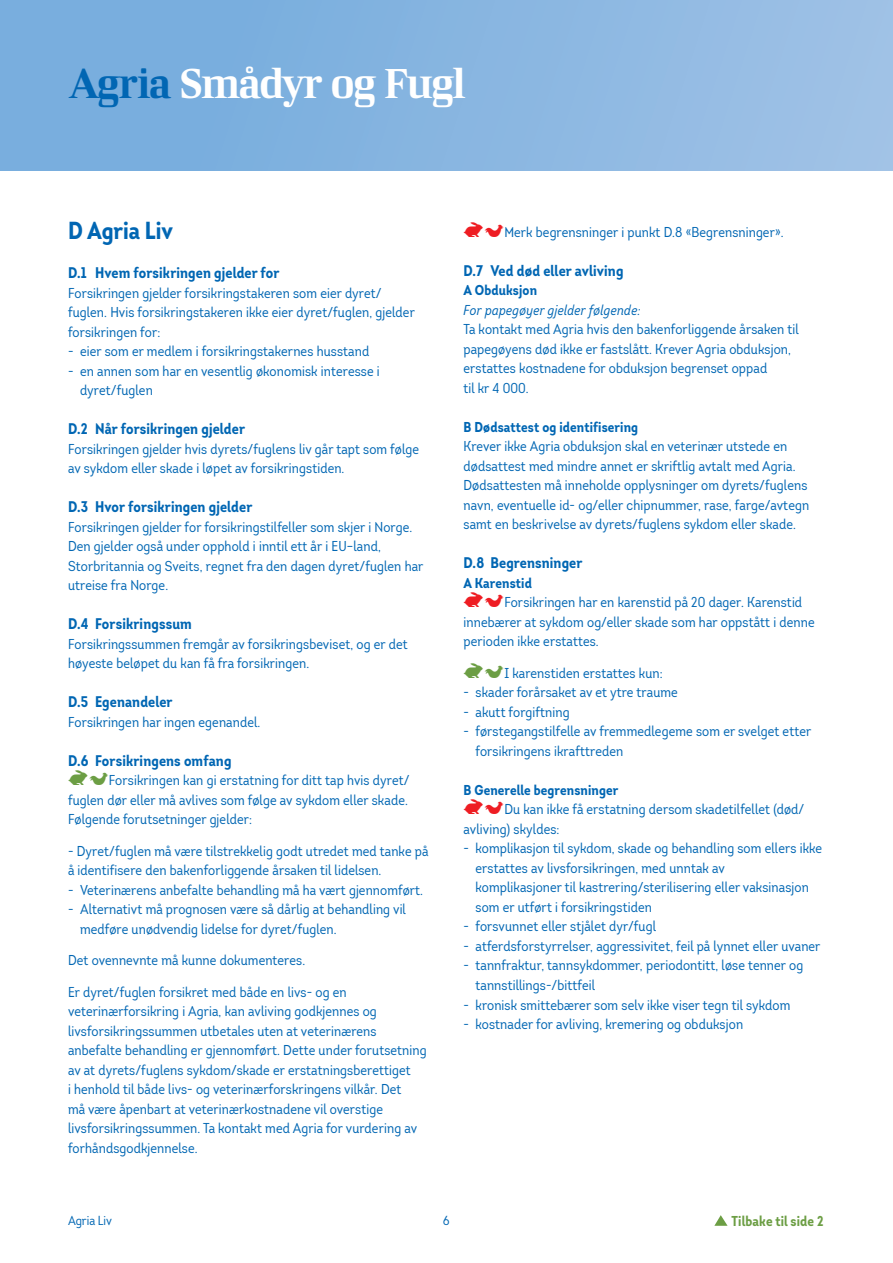
<style>
.page{position:relative;width:893px;height:1263px;background:#fff}
.page>*{position:absolute;margin:0;border:0;box-sizing:border-box;transform-origin:0 0}
.t1{font:42px "LF Rubrik 2";letter-spacing:-.04em;color:#fff}
.t2{font:700 24px "Intro Cond";color:#0166b3}
.t3{font:700 15px "Intro Cond";letter-spacing:.01em;color:#0166b3}
.t4{font:13.95px/19.5px "Intro Cond";letter-spacing:.01em;color:#0166b3}
.t5{font:700 13.95px "Intro Cond";letter-spacing:.01em;color:#0166b3}
.t6{font:italic 13.95px "Intro Cond";letter-spacing:.02em;color:#0166b3}
.t7{font:700 13.95px "Intro Cond";letter-spacing:.01em;color:#6c9e44}
.t8{font:12.75px "Intro Cond";color:#0166b3}
.s1{color:#0166b3}
.s2{font-family:"Djuranfanger";font-size:21px;color:#6c9e44}
.s3{font-family:"Djuranfanger";font-size:21px;color:#ee1d23}
.s4{font-weight:700}
</style>
<div class="page">
<div style="left:0;top:0;width:893px;height:170px;background:linear-gradient(to right,#72aadc,#9ec1e5)"></div>
<svg style="left:714px;top:1215px;width:14px;height:11px"></svg>
<h1 class="t1" style="left:68px;top:58px;width:400px"><span class="s1">Agria</span> Smådyr og Fugl</h1>
<h2 class="t2" style="left:68px;top:215px;width:106px">D Agria Liv</h2>
<p class="t3" style="left:68px;top:263px;width:213px">D.1 Hvem forsikringen gjelder for</p>
<p class="t4" style="left:68px;top:283px;width:348px">Forsikringen gjelder forsikringstakeren som eier dyret/ fuglen. Hvis forsikringstakeren ikke eier dyret/fuglen, gjelder forsikringen for:</p>
<p class="t4" style="left:68px;top:341px;width:303px">- eier som er medlem i forsikringstakernes husstand</p>
<p class="t4" style="left:80px;top:361px;width:301px;text-indent:-12px">- en annen som har en vesentlig økonomisk interesse i dyret/fuglen</p>
<p class="t3" style="left:68px;top:419px;width:179px">D.2 Når forsikringen gjelder</p>
<p class="t4" style="left:68px;top:439px;width:352px">Forsikringen gjelder hvis dyrets/fuglens liv går tapt som følge av sykdom eller skade i løpet av forsikringstiden.</p>
<p class="t3" style="left:68px;top:497px;width:186px">D.3 Hvor forsikringen gjelder</p>
<p class="t4" style="left:68px;top:517px;width:357px">Forsikringen gjelder for forsikringstilfeller som skjer i Norge.<br>Den gjelder også under opphold i inntil ett år i EU–land, Storbritannia og Sveits, regnet fra den dagen dyret/fuglen har utreise fra Norge.</p>
<p class="t3" style="left:68px;top:614px;width:125px">D.4 Forsikringssum</p>
<p class="t4" style="left:68px;top:634px;width:341px">Forsikringssummen fremgår av forsikringsbeviset, og er det høyeste beløpet du kan få fra forsikringen.</p>
<p class="t3" style="left:68px;top:692px;width:106px">D.5 Egenandeler</p>
<p class="t4" style="left:68px;top:712px;width:194px">Forsikringen har ingen egenandel.</p>
<p class="t3" style="left:68px;top:751px;width:165px">D.6 Forsikringens omfang</p>
<p class="t4" style="left:68px;top:770px;width:343px;text-align:justify"><span class="s2">CG</span>Forsikringen kan gi erstatning for ditt tap hvis dyret/ fuglen dør eller må avlives som følge av sykdom eller skade.<br>Følgende forutsetninger gjelder:</p>
<p class="t4" style="left:68px;top:841px;width:362px">- Dyret/fuglen må være tilstrekkelig godt utredet med tanke på å identifisere den bakenforliggende årsaken til lidelsen.</p>
<p class="t4" style="left:68px;top:880px;width:357px">- Veterinærens anbefalte behandling må ha vært gjennomført.</p>
<p class="t4" style="left:80px;top:899px;width:327px;text-indent:-12px">- Alternativt må prognosen være så dårlig at behandling vil medføre unødvendig lidelse for dyret/fuglen.</p>
<p class="t4" style="left:68px;top:950px;width:239px">Det ovennevnte må kunne dokumenteres.</p>
<p class="t4" style="left:68px;top:982px;width:360px">Er dyret/fuglen forsikret med både en livs- og en veterinærforsikring i Agria, kan avliving godkjennes og livsforsikringssummen utbetales uten at veterinærens anbefalte behandling er gjennomført. Dette under forutsetning av at dyrets/fuglens sykdom/skade er erstatningsberettiget<br>i henhold til både livs- og veterinærforskringens vilkår. Det<br>må være åpenbart at veterinærkostnadene vil overstige livsforsikringssummen. Ta kontakt med Agria for vurdering av forhåndsgodkjennelse.</p>
<p class="t4" style="left:463px;top:222px;width:322px"><span class="s3">CG</span>Merk begrensninger i punkt D.8 «Begrensninger».</p>
<p class="t3" style="left:463px;top:261px;width:161px">D.7 Ved død eller avliving</p>
<p class="t5" style="left:463px;top:282px;width:75px">A Obduksjon</p>
<p class="t6" style="left:463px;top:302px;width:179px">For papegøyer gjelder følgende:</p>
<p class="t4" style="left:463px;top:320px;width:337px">Ta kontakt med Agria hvis den bakenforliggende årsaken til papegøyens død ikke er fastslått. Krever Agria obduksjon, erstattes kostnadene for obduksjon begrenset oppad<br>til kr 4 000.</p>
<p class="t5" style="left:463px;top:418px;width:176px">B Dødsattest og identifisering</p>
<p class="t4" style="left:463px;top:437px;width:347px">Krever ikke Agria obduksjon skal en veterinær utstede en dødsattest med mindre annet er skriftlig avtalt med Agria.<br>Dødsattesten må inneholde opplysninger om dyrets/fuglens navn, eventuelle id- og/eller chipnummer, rase, farge/avtegn samt en beskrivelse av dyrets/fuglens sykdom eller skade.</p>
<p class="t3" style="left:463px;top:554px;width:120px">D.8 Begrensninger</p>
<p class="t4" style="left:463px;top:573px;width:353px"><span class="s4">A Karenstid<br></span><span class="s3">CG</span>Forsikringen har en karenstid på 20 dager. Karenstid innebærer at sykdom og/eller skade som har oppstått i denne perioden ikke erstattes.</p>
<p class="t4" style="left:463px;top:663px;width:201px"><span class="s2">CG</span>I karenstiden erstattes kun:</p>
<p class="t4" style="left:463px;top:683px;width:216px">- skader forårsaket av et ytre traume</p>
<p class="t4" style="left:463px;top:702px;width:108px">- akutt forgiftning</p>
<p class="t4" style="left:475px;top:722px;width:337px;text-indent:-12px">- førstegangstilfelle av fremmedlegeme som er svelget etter forsikringens ikrafttreden</p>
<p class="t4" style="left:463px;top:780px;width:342px"><span class="s4">B Generelle begrensninger<br></span><span class="s3">CG</span>Du kan ikke få erstatning dersom skadetilfellet (død/ avliving) skyldes:</p>
<p class="t4" style="left:475px;top:839px;width:348px;text-indent:-12px">- komplikasjon til sykdom, skade og behandling som ellers ikke erstattes av livsforsikringen, med unntak av<br>komplikasjoner til kastrering/sterilisering eller vaksinasjon som er utført i forsikringstiden</p>
<p class="t4" style="left:463px;top:917px;width:194px">- forsvunnet eller stjålet dyr/fugl</p>
<p class="t4" style="left:463px;top:936px;width:359px">- atferdsforstyrrelser, aggressivitet, feil på lynnet eller uvaner</p>
<p class="t4" style="left:475px;top:956px;width:329px;text-indent:-12px">- tannfraktur, tannsykdommer, periodontitt, løse tenner og tannstillings-/bittfeil</p>
<p class="t4" style="left:463px;top:995px;width:328px">- kronisk smittebærer som selv ikke viser tegn til sykdom</p>
<p class="t4" style="left:463px;top:1014px;width:281px">- kostnader for avliving, kremering og obduksjon</p>
<p class="t8" style="left:68px;top:1212px;width:45px">Agria Liv</p>
<p class="t7" style="left:732px;top:1212px;width:93px">Tilbake til side 2</p>
<p class="t8" style="left:443px;top:1212px;width:8px">6</p>
</div>
